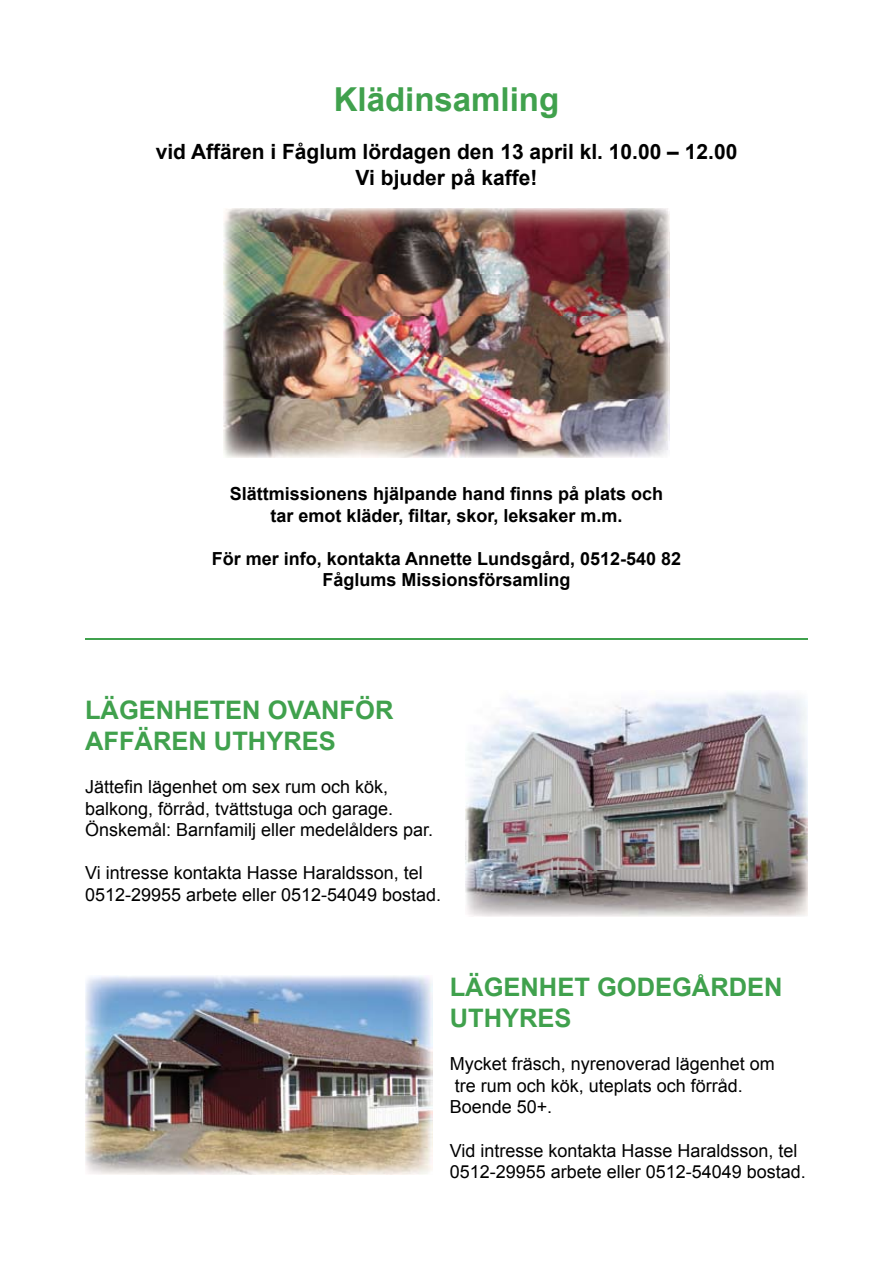
<style>
.page{position:relative;width:893px;height:1263px;background:#fff}
.page>*{position:absolute;margin:0;border:0;box-sizing:border-box;transform-origin:0 0}
.t1{font:700 33px "Arial";color:#40a14d}
.t2{font:700 25.5px/30.6px "Arial";color:#40a14d}
.t3{font:700 21px/25.2px "Arial";color:#000;text-align:center}
.t4{font:18px/21.6px "Arial";color:#000}
.t5{font:700 18px/21.6px "Arial";color:#000;text-align:center}
</style>
<div class="page">
<img style="left:224px;top:208px;width:445px;height:250px">
<img style="left:466px;top:693px;width:342px;height:223px">
<img style="left:85px;top:976px;width:348px;height:199px">
<hr style="left:85px;top:638px;width:723px;height:2px;background:#40a14d">
<h1 class="t1" style="left:334px;top:78px;width:227px">Klädinsamling</h1>
<p class="t3" style="left:156px;top:140px;width:583px">vid Affären i Fåglum lördagen den 13 april kl. 10.00 – 12.00<br>Vi bjuder på kaffe!</p>
<p class="t5" style="left:230px;top:483px;width:435px">Slättmissionens hjälpande hand finns på plats och tar emot kläder, filtar, skor, leksaker m.m.</p>
<p class="t5" style="left:212px;top:548px;width:471px">För mer info, kontakta Annette Lundsgård, 0512-540 82<br>Fåglums Missionsförsamling</p>
<h2 class="t2" style="left:85px;top:696px;width:310px">LÄGENHETEN OVANFÖR<br>AFFÄREN UTHYRES</h2>
<p class="t4" style="left:85px;top:776px;width:350px">Jättefin lägenhet om sex rum och kök, balkong, förråd, tvättstuga och garage.<br>Önskemål: Barnfamilj eller medelålders par.</p>
<p class="t4" style="left:85px;top:862px;width:358px">Vi intresse kontakta Hasse Haraldsson, tel<br>0512-29955 arbete eller 0512-54049 bostad.</p>
<h2 class="t2" style="left:450px;top:973px;width:334px">LÄGENHET GODEGÅRDEN<br>UTHYRES</h2>
<p class="t4" style="left:450px;top:1053px;width:327px">Mycket fräsch, nyrenoverad lägenhet om tre rum och kök, uteplats och förråd.<br>Boende 50+.</p>
<p class="t4" style="left:450px;top:1140px;width:358px">Vid intresse kontakta Hasse Haraldsson, tel<br>0512-29955 arbete eller 0512-54049 bostad.</p>
</div>
